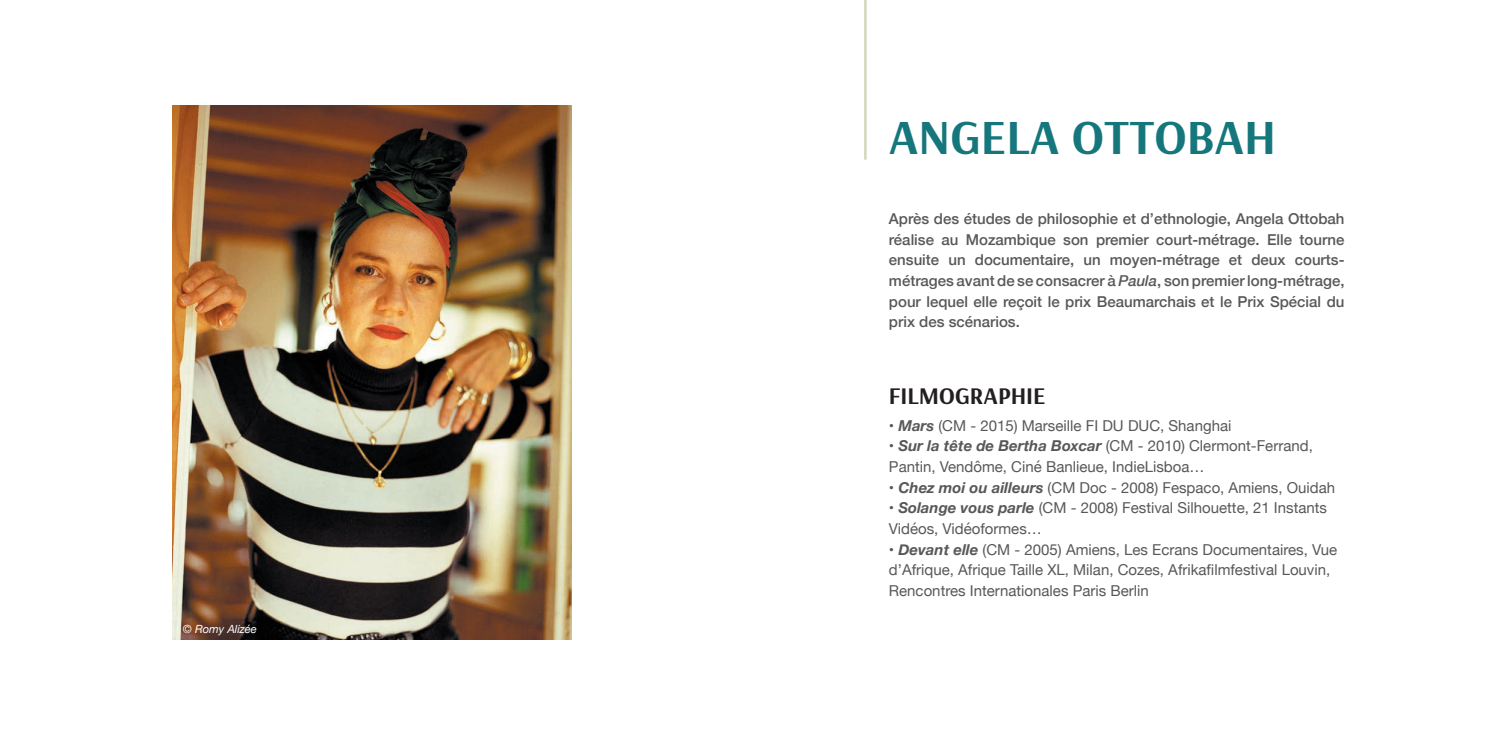
<style>
.page{position:relative;width:1489px;height:745px;background:#fff}
.page>*{position:absolute;margin:0;border:0;box-sizing:border-box;transform-origin:0 0}
.t1{font:700 48.75px "Arsenal";color:#15777c}
.t2{font:700 23.75px "Arsenal";color:#231f20}
.t3{font:15px/20.6px "Helvetica Neue";color:#57585a}
.t4{font:500 15px/20.6px "Helvetica Neue";color:#57585a;text-align:justify}
.t5{font:italic 11.25px "Helvetica Neue";color:#fff}
.s1{font-style:italic}
.s2{font-weight:700;font-style:italic}
</style>
<div class="page">
<img style="left:173px;top:105px;width:398px;height:534px">
<hr style="left:864px;top:0;width:2px;height:159px;background:#d4d7b9">
<p class="t5" style="left:183px;top:620px;width:75px">© Romy Alizée</p>
<p class="t1" style="left:888px;top:103px;width:389px">ANGELA OTTOBAH</p>
<p class="t4" style="left:888px;top:207px;width:457px">Après des études de philosophie et d’ethnologie, Angela Ottobah réalise au Mozambique son premier court-métrage. Elle tourne ensuite un documentaire, un moyen-métrage et deux courts&shy;métrages avant de se consacrer à <span class="s1">Paula</span>, son premier long-métrage, pour lequel elle reçoit le prix Beaumarchais et le Prix Spécial du prix des scénarios.</p>
<p class="t2" style="left:888px;top:379px;width:158px">FILMOGRAPHIE</p>
<p class="t3" style="left:888px;top:415px;width:344px">• <span class="s2">Mars</span> (CM - 2015) Marseille FI DU DUC, Shanghai</p>
<p class="t3" style="left:888px;top:436px;width:425px">• <span class="s2">Sur la tête de Bertha Boxcar</span> (CM - 2010) Clermont-Ferrand,<br>Pantin, Vendôme, Ciné Banlieue, IndieLisboa…</p>
<p class="t3" style="left:888px;top:477px;width:447px">• <span class="s2">Chez moi ou ailleurs</span> (CM Doc - 2008) Fespaco, Amiens, Ouidah</p>
<p class="t3" style="left:888px;top:498px;width:439px">• <span class="s2">Solange vous parle</span> (CM - 2008) Festival Silhouette, 21 Instants<br>Vidéos, Vidéoformes…</p>
<p class="t3" style="left:888px;top:539px;width:449px">• <span class="s2">Devant elle</span> (CM - 2005) Amiens, Les Ecrans Documentaires, Vue d’Afrique, Afrique Taille XL, Milan, Cozes, Afrikafilmfestival Louvin,<br>Rencontres Internationales Paris Berlin</p>
</div>
